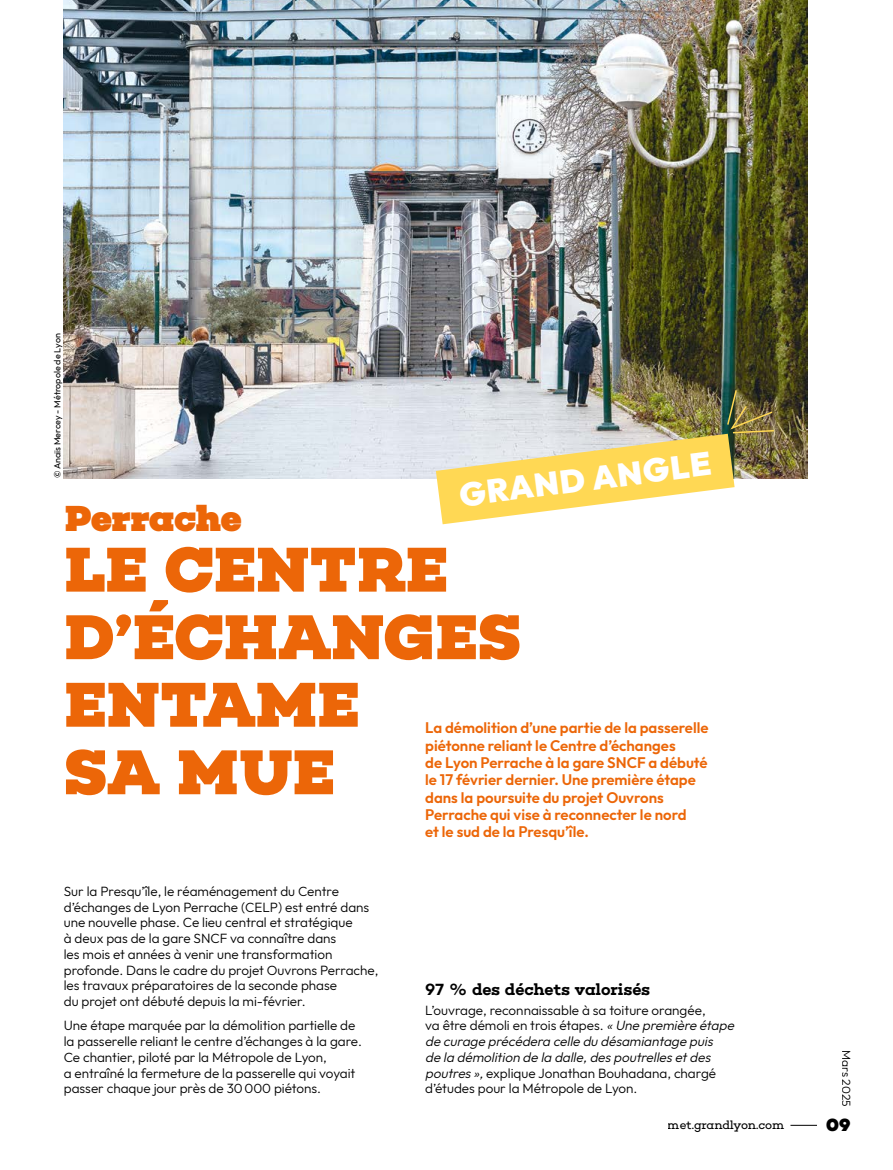
<style>
.page{position:relative;width:893px;height:1170px;background:#fff}
.page>*{position:absolute;margin:0;border:0;box-sizing:border-box;transform-origin:0 0}
.t1{font:800 64.5px/67.5px "Choplin";letter-spacing:-.005em;color:#ec6608}
.t2{font:900 36.9px "Choplin";letter-spacing:-.01em;color:#ec6608}
.t3{font:900 33px "Outfit";color:#fff}
.t4{font:900 18px "Choplin";color:#000}
.Inter-titres_MeT{font:600 16.5px "Choplin";letter-spacing:-.01em;color:#000}
.Chapo_MeT{font:600 15px/17.2px "Outfit";color:#ec6608}
.Courant_MeT{font:300 13.5px/15.8px "Outfit";color:#000}
.t5{font:12px "Choplin";letter-spacing:-.02em;color:#000}
.t6{font:300 12px "Outfit";color:#000}
.t7{font:9px "Outfit";color:#000}
.s1{font-style:italic}
</style>
<div class="page">
<img style="left:64px;top:0;width:744px;height:478px">
<img style="left:436px;top:388px;width:339px;height:136px">
<svg style="left:790px;top:1124px;width:27px;height:1px"></svg>
<p class="t7" style="left:52px;top:478px;width:146px;rotate:-90deg">© Anaïs Mercey - Métropole de Lyon</p>
<p class="t3" style="left:457px;top:472px;width:255px;rotate:-7deg">GRAND ANGLE</p>
<p class="t2" style="left:65px;top:495px;width:178px">Perrache</p>
<p class="t1" style="left:64px;top:535px;width:458px">LE CENTRE<br>D’ÉCHANGES<br>ENTAME<br>SA MUE</p>
<p class="Chapo_MeT" style="left:425px;top:720px;width:285px">La démolition d’une partie de la passerelle piétonne reliant le Centre d’échanges<br>de Lyon Perrache à la gare SNCF a débuté le 17 février dernier. Une première étape dans la poursuite du projet Ouvrons Perrache qui vise à reconnecter le nord<br>et le sud de la Presqu’île.</p>
<p class="Courant_MeT" style="left:64px;top:883px;width:316px">Sur la Presqu’île, le réaménagement du Centre d’échanges de Lyon Perrache (CELP) est entré dans une nouvelle phase. Ce lieu central et stratégique<br>à deux pas de la gare SNCF va connaître dans<br>les mois et années à venir une transformation profonde. Dans le cadre du projet Ouvrons Perrache, les travaux préparatoires de la seconde phase<br>du projet ont débuté depuis la mi-février.</p>
<p class="Courant_MeT" style="left:64px;top:1017px;width:300px">Une étape marquée par la démolition partielle de la passerelle reliant le centre d’échanges à la gare.<br>Ce chantier, piloté par la Métropole de Lyon,<br>a entraîné la fermeture de la passerelle qui voyait passer chaque jour près de 30000 piétons.</p>
<h3 class="Inter-titres_MeT" style="left:425px;top:979px;width:227px">97 % des déchets valorisés</h3>
<p class="Courant_MeT" style="left:425px;top:1002px;width:314px">L’ouvrage, reconnaissable à sa toiture orangée,<br>va être démoli en trois étapes. <span class="s1">«Une première étape de curage précédera celle du désamiantage puis de la démolition de la dalle,despoutrellesetdes poutres»,</span>explique Jonathan Bouhadana, chargé d’études pour la Métropole de Lyon.</p>
<p class="t6" style="left:854px;top:1049px;width:58px;rotate:90deg">Mars 2025</p>
<p class="t5" style="left:668px;top:1118px;width:118px">met.grandlyon.com</p>
<h3 class="t4" style="left:826px;top:1114px;width:26px">09</h3>
</div>
